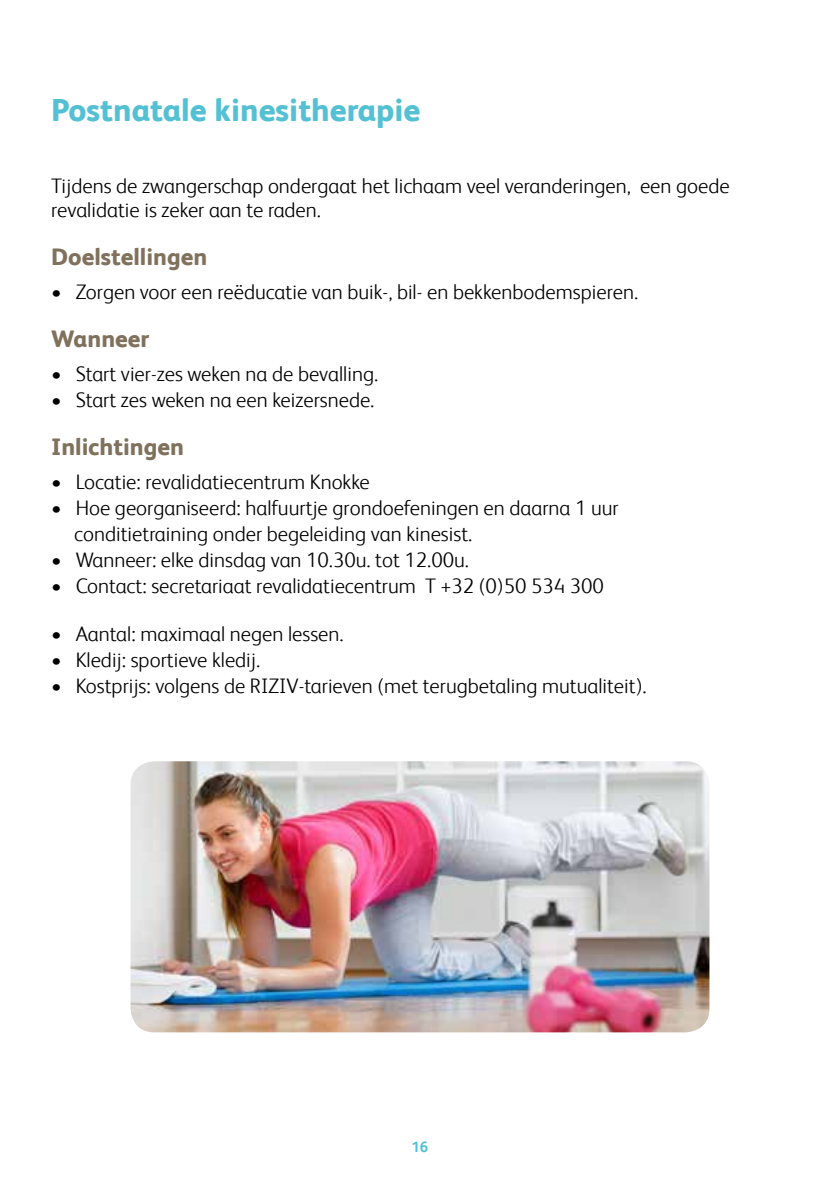
<style>
.page{position:relative;width:840px;height:1191px;background:#fff}
.page>*{position:absolute;margin:0;border:0;box-sizing:border-box;transform-origin:0 0}
.t1{font:800 32px "FS Albert";color:#54c0d3}
.t2{font:800 24px "FS Albert";color:#80715d}
.t3{font:300 21px/24px "FS Albert";color:#000}
.t4{font:700 15px "FS Albert";color:#54c0d3}
</style>
<div class="page">
<img style="left:130px;top:761px;width:579px;height:271px">
<h1 class="t1" style="left:51px;top:86px;width:370px">Postnatale kinesitherapie</h1>
<p class="t3" style="left:51px;top:172px;width:679px">Tijdens de zwangerschap ondergaat het lichaam veel veranderingen, een goede revalidatie is zeker aan te raden.</p>
<p class="t2" style="left:51px;top:239px;width:158px">Doelstellingen</p>
<p class="t3" style="left:51px;top:278px;width:588px">• Zorgen voor een reëducatie van buik-, bil- en bekkenbodemspieren.</p>
<p class="t2" style="left:51px;top:321px;width:100px">Wanneer</p>
<p class="t3" style="left:51px;top:360px;width:328px">• Start vier-zes weken na de bevalling.</p>
<p class="t3" style="left:51px;top:386px;width:324px">• Start zes weken na een keizersnede.</p>
<p class="t2" style="left:51px;top:429px;width:134px">Inlichtingen</p>
<p class="t3" style="left:51px;top:468px;width:320px">• Locatie: revalidatiecentrum Knokke</p>
<p class="t3" style="left:74px;top:493px;width:545px;line-height:26px;text-indent:-23px">• Hoe georganiseerd: halfuurtje grondoefeningen en daarna 1 uur conditietraining onder begeleiding van kinesist.</p>
<p class="t3" style="left:51px;top:546px;width:419px">• Wanneer: elke dinsdag van 10.30u. tot 12.00u.</p>
<p class="t3" style="left:51px;top:572px;width:554px">• Contact: secretariaat revalidatiecentrum T +32 (0)50 534 300</p>
<p class="t3" style="left:51px;top:620px;width:294px">• Aantal: maximaal negen lessen.</p>
<p class="t3" style="left:51px;top:646px;width:210px">• Kledij: sportieve kledij.</p>
<p class="t3" style="left:51px;top:672px;width:596px">• Kostprijs: volgens de RIZIV-tarieven (met terugbetaling mutualiteit).</p>
<p class="t4" style="left:411px;top:1137px;width:18px">16</p>
</div>
